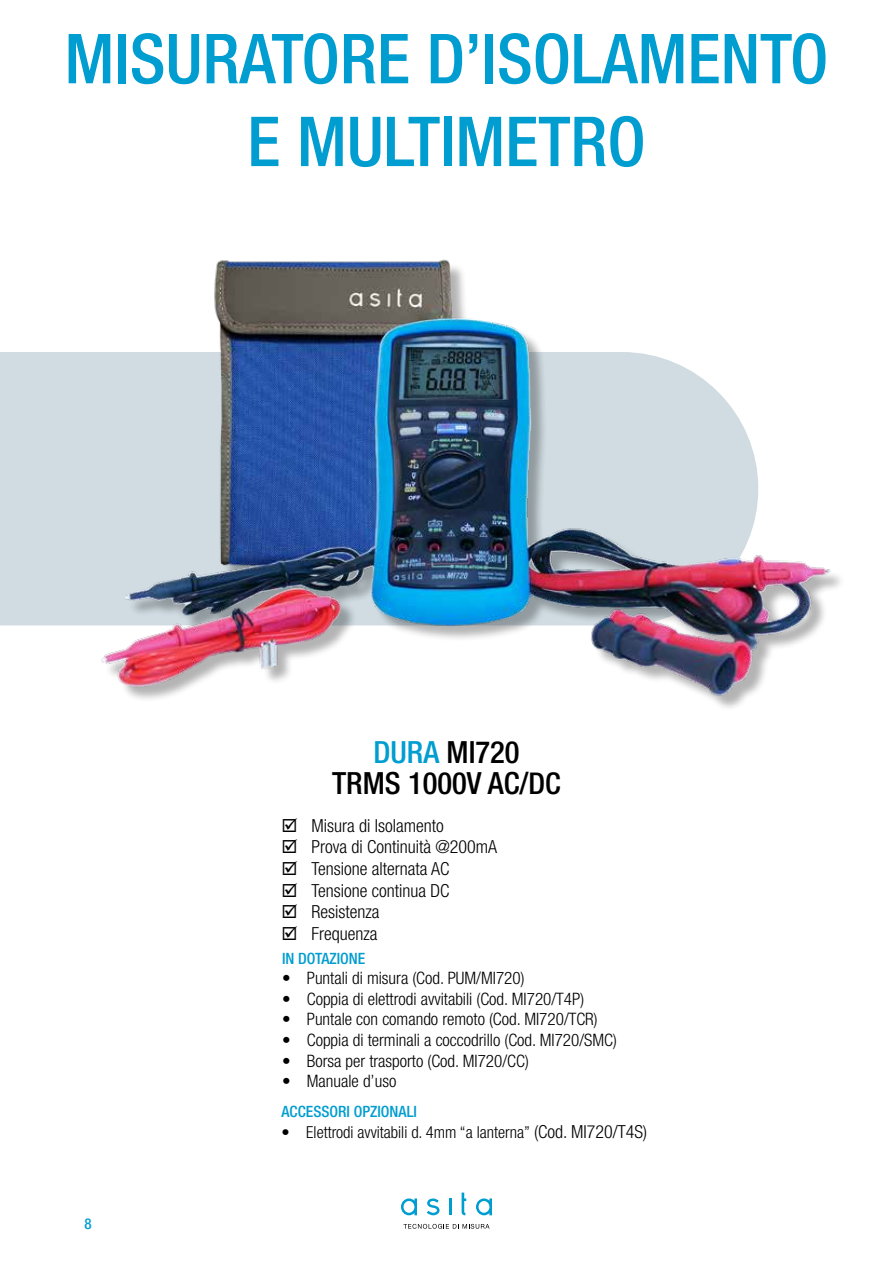
<style>
.page{position:relative;width:893px;height:1263px;background:#fff}
.page>*{position:absolute;margin:0;border:0;box-sizing:border-box;transform-origin:0 0}
.t1{font:500 condensed 69px/82.8px "Helvetica Neue LT Std";color:#009dd0;text-align:center}
.t2{font:500 condensed 30.6px/30.8px "Helvetica Neue LT Std";color:#000;text-align:center}
.t3{font:300 condensed 18px/21.6px "Helvetica Neue LT Std";color:#000}
.t4{font:300 condensed 17.1px "Helvetica Neue LT Std";color:#000}
.t5{font:300 condensed 16.5px "Helvetica Neue LT Std";color:#000}
.t6{font:500 condensed 15.6px "Helvetica Neue LT Std";color:#009dd0}
.t7{font:500 condensed 15px "Helvetica Neue LT Std";color:#009dd0}
.s1{color:#009dd0}
.s2{font-size:30px}
.s3{font-size:18px}
</style>
<div class="page">
<div style="left:0;top:352px;width:71px;height:273px;background:#d0dce2"></div>
<img style="left:71px;top:259px;width:760px;height:438px">
<svg style="left:401px;top:1198px;width:16px;height:17px"></svg>
<svg style="left:427px;top:1198px;width:13px;height:17px"></svg>
<hr style="left:449px;top:1198px;width:3px;height:17px;background:#009dd0">
<svg style="left:462px;top:1192px;width:4px;height:23px"></svg>
<svg style="left:476px;top:1198px;width:16px;height:17px"></svg>
<svg style="left:403px;top:1224px;width:86px;height:5px"></svg>
<h1 class="t1" style="left:65px;top:17px;width:765px">MISURATORE D’ISOLAMENTO<br>E MULTIMETRO</h1>
<h2 class="t2" style="left:332px;top:737px;width:230px"><span class="s1">DURA</span> MI720<br>TRMS 1000V AC/<span class="s2">DC</span></h2>
<p class="t3" style="left:312px;top:814px;width:187px">Misura di Isolamento<br>Prova di Continuità @200mA<br>Tensione alternata AC<br>Tensione continua DC<br>Resistenza<br>Frequenza</p>
<p class="t7" style="left:85px;top:1214px;width:9px">8</p>
<p class="t6" style="left:282px;top:949px;width:85px">IN DOTAZIONE</p>
<p class="t4" style="left:282px;top:968px;width:244px">• Puntali di misura (Cod. PUM/MI720)</p>
<p class="t4" style="left:282px;top:989px;width:304px">• Coppia di elettrodi avvitabili (Cod. MI720/T4P)</p>
<p class="t4" style="left:282px;top:1010px;width:317px">• Puntale con comando remoto (Cod. MI720/TCR)</p>
<p class="t4" style="left:282px;top:1030px;width:336px">• Coppia di terminali a coccodrillo (Cod. MI720/SMC)</p>
<p class="t4" style="left:282px;top:1051px;width:248px">• Borsa per trasporto (Cod. MI720/CC)</p>
<p class="t4" style="left:282px;top:1071px;width:116px">• Manuale d’uso</p>
<p class="t6" style="left:282px;top:1102px;width:137px">ACCESSORI OPZIONALI</p>
<p class="t5" style="left:282px;top:1123px;width:367px">• Elettrodi avvitabili d. 4mm “a lanterna” <span class="s3">(Cod. MI720/T4S)</span></p>
</div>
